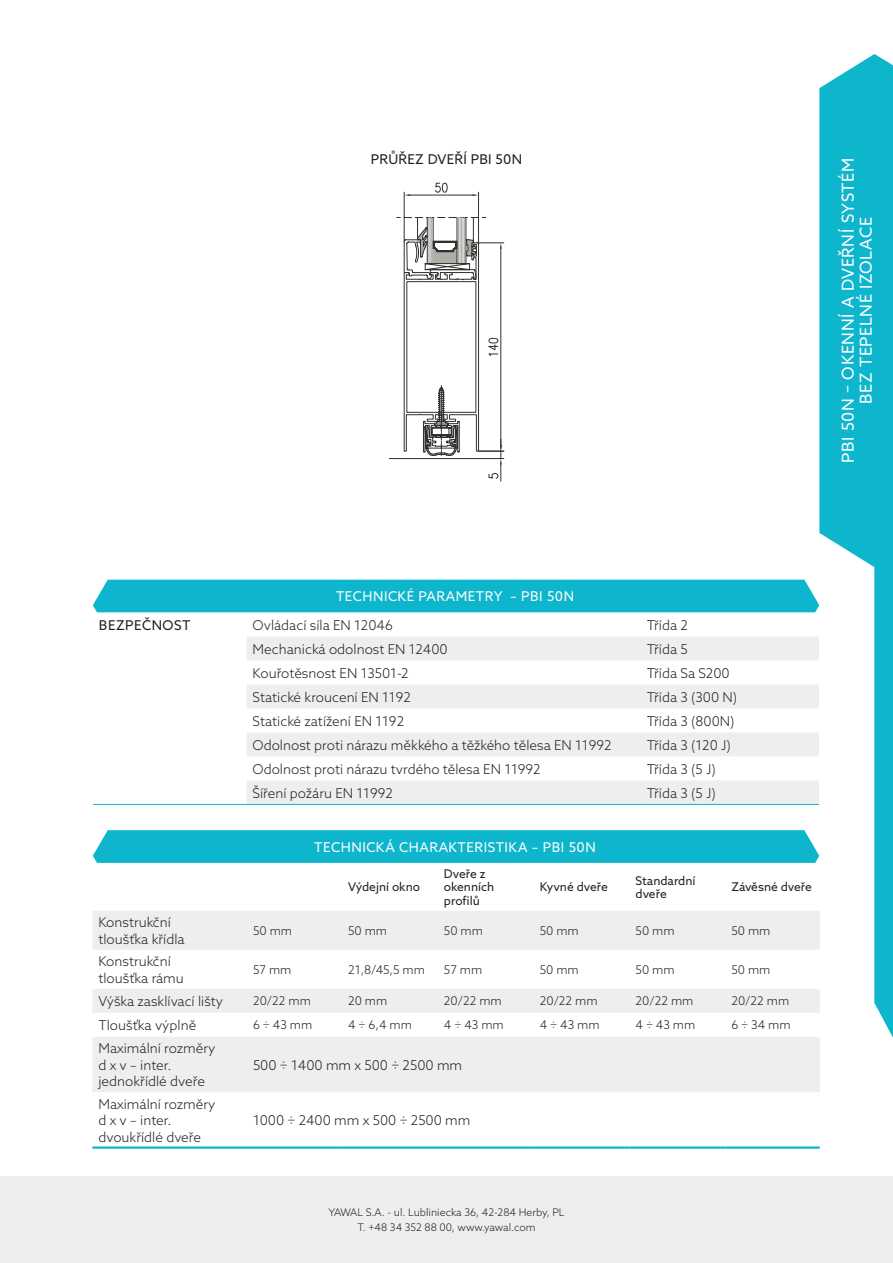
<style>
.page{position:relative;width:893px;height:1263px;background:#fff}
.page>*{position:absolute;margin:0;border:0;box-sizing:border-box;transform-origin:0 0}
.napis_na_belce{font:16.5px/18px "Azo Sans";letter-spacing:.035em;color:#fff;text-align:center}
.dane_techniczne{font:300 13.5px/16.5px "Azo Sans";color:#231f20}
.para__techniczne{font:13.5px "Azo Sans";letter-spacing:.04em;color:#fff}
.przekroje{font:13.5px "Azo Sans";letter-spacing:.02em;color:#231f20}
.energia_komfort_bezpieczenstwo{font:13.5px "Azo Sans";letter-spacing:.04em;color:#231f20}
.dane_techniczne-2{font:300 12px "Azo Sans";color:#231f20}
.dane_techniczne_bold_XS{font:12px/13.5px "Azo Sans";color:#231f20}
.t1{font:300 10.5px/15px "Azo Sans";color:#231f20;text-align:center}
</style>
<div class="page">
<div style="left:0;top:1176px;width:893px;height:87px;background:#eeeeef"></div>
<svg style="left:819px;top:54px;width:74px;height:984px;fill:#0db6cd"></svg>
<svg style="left:247px;top:637px;width:572px;height:167px;fill:#eeeeef"></svg>
<hr style="left:93px;top:804px;width:154px;height:1px;background:#0db6cd">
<hr style="left:247px;top:804px;width:394px;height:1px;background:#0db6cd">
<hr style="left:641px;top:804px;width:178px;height:1px;background:#0db6cd">
<div style="left:93px;top:580px;width:726px;height:32px;background:#0db6cd"></div>
<svg style="left:93px;top:830px;width:726px;height:33px;background:#13b7ce"></svg>
<svg style="left:92px;top:911px;width:728px;height:181px;fill:#eeeeef"></svg>
<hr style="left:92px;top:1146px;width:155px;height:3px;background:#0db6cd">
<hr style="left:247px;top:1146px;width:95px;height:3px;background:#0db6cd">
<hr style="left:342px;top:1146px;width:96px;height:3px;background:#0db6cd">
<hr style="left:438px;top:1146px;width:96px;height:3px;background:#0db6cd">
<hr style="left:534px;top:1146px;width:96px;height:3px;background:#0db6cd">
<hr style="left:630px;top:1146px;width:95px;height:3px;background:#0db6cd">
<hr style="left:725px;top:1146px;width:95px;height:3px;background:#0db6cd">
<svg style="left:389px;top:182px;width:115px;height:299px"></svg>
<p class="przekroje" style="left:371px;top:150px;width:153px">PRŮŘEZ DVEŘÍ PBI 50N</p>
<p class="napis_na_belce" style="left:839px;top:463px;width:306px;rotate:-90deg">PBI 50N – OKENNÍ A DVEŘNÍ SYSTÉM<br>BEZ TEPELNÉ IZOLACE</p>
<p class="para__techniczne" style="left:336px;top:587px;width:240px">TECHNICKÉ PARAMETRY – PBI 50N</p>
<p class="energia_komfort_bezpieczenstwo" style="left:99px;top:616px;width:93px">BEZPEČNOST</p>
<p class="dane_techniczne" style="left:253px;top:616px;width:142px">Ovládací síla EN 12046</p>
<p class="dane_techniczne" style="left:647px;top:616px;width:43px">Třída 2</p>
<p class="dane_techniczne" style="left:253px;top:640px;width:197px">Mechanická odolnost EN 12400</p>
<p class="dane_techniczne" style="left:647px;top:640px;width:42px">Třída 5</p>
<p class="dane_techniczne" style="left:253px;top:664px;width:158px">Kouřotěsnost EN 13501-2</p>
<p class="dane_techniczne" style="left:647px;top:664px;width:84px">Třída Sa S200</p>
<p class="dane_techniczne" style="left:253px;top:688px;width:160px">Statické kroucení EN 1192</p>
<p class="dane_techniczne" style="left:647px;top:688px;width:92px">Třída 3 (300 N)</p>
<p class="dane_techniczne" style="left:253px;top:712px;width:153px">Statické zatížení EN 1192</p>
<p class="dane_techniczne" style="left:647px;top:712px;width:89px">Třída 3 (800N)</p>
<p class="dane_techniczne" style="left:253px;top:736px;width:360px">Odolnost proti nárazu měkkého a těžkého tělesa EN 11992</p>
<p class="dane_techniczne" style="left:647px;top:736px;width:86px">Třída 3 (120 J)</p>
<p class="dane_techniczne" style="left:253px;top:760px;width:290px">Odolnost proti nárazu tvrdého tělesa EN 11992</p>
<p class="dane_techniczne" style="left:647px;top:760px;width:70px">Třída 3 (5 J)</p>
<p class="dane_techniczne" style="left:253px;top:784px;width:142px">Šíření požáru EN 11992</p>
<p class="dane_techniczne" style="left:647px;top:784px;width:70px">Třída 3 (5 J)</p>
<p class="para__techniczne" style="left:314px;top:838px;width:283px">TECHNICKÁ CHARAKTERISTIKA – PBI 50N</p>
<p class="dane_techniczne_bold_XS" style="left:348px;top:880px;width:73px">Výdejní okno</p>
<p class="dane_techniczne_bold_XS" style="left:444px;top:867px;width:52px">Dveře z okenních profilů</p>
<p class="dane_techniczne_bold_XS" style="left:540px;top:880px;width:70px">Kyvné dveře</p>
<p class="dane_techniczne_bold_XS" style="left:636px;top:873px;width:61px">Standardní dveře</p>
<p class="dane_techniczne_bold_XS" style="left:731px;top:880px;width:82px">Závěsné dveře</p>
<p class="dane_techniczne" style="left:98px;top:914px;width:88px">Konstrukční tloušťka křídla</p>
<p class="dane_techniczne-2" style="left:253px;top:923px;width:41px">50 mm</p>
<p class="dane_techniczne-2" style="left:348px;top:923px;width:41px">50 mm</p>
<p class="dane_techniczne-2" style="left:444px;top:923px;width:41px">50 mm</p>
<p class="dane_techniczne-2" style="left:540px;top:923px;width:41px">50 mm</p>
<p class="dane_techniczne-2" style="left:636px;top:923px;width:41px">50 mm</p>
<p class="dane_techniczne-2" style="left:731px;top:923px;width:41px">50 mm</p>
<p class="dane_techniczne" style="left:98px;top:953px;width:87px">Konstrukční tloušťka rámu</p>
<p class="dane_techniczne-2" style="left:253px;top:962px;width:40px">57 mm</p>
<p class="dane_techniczne-2" style="left:348px;top:962px;width:78px">21,8/45,5 mm</p>
<p class="dane_techniczne-2" style="left:444px;top:962px;width:40px">57 mm</p>
<p class="dane_techniczne-2" style="left:540px;top:962px;width:41px">50 mm</p>
<p class="dane_techniczne-2" style="left:636px;top:962px;width:41px">50 mm</p>
<p class="dane_techniczne-2" style="left:731px;top:962px;width:41px">50 mm</p>
<p class="dane_techniczne" style="left:98px;top:993px;width:126px">Výška zasklívací lišty</p>
<p class="dane_techniczne-2" style="left:253px;top:993px;width:59px">20/22 mm</p>
<p class="dane_techniczne-2" style="left:348px;top:993px;width:41px">20 mm</p>
<p class="dane_techniczne-2" style="left:444px;top:993px;width:59px">20/22 mm</p>
<p class="dane_techniczne-2" style="left:540px;top:993px;width:59px">20/22 mm</p>
<p class="dane_techniczne-2" style="left:636px;top:993px;width:59px">20/22 mm</p>
<p class="dane_techniczne-2" style="left:731px;top:993px;width:59px">20/22 mm</p>
<p class="dane_techniczne" style="left:98px;top:1017px;width:99px">Tloušťka výplně</p>
<p class="dane_techniczne-2" style="left:253px;top:1017px;width:61px">6 ÷ 43 mm</p>
<p class="dane_techniczne-2" style="left:348px;top:1017px;width:65px">4 ÷ 6,4 mm</p>
<p class="dane_techniczne-2" style="left:444px;top:1017px;width:61px">4 ÷ 43 mm</p>
<p class="dane_techniczne-2" style="left:540px;top:1017px;width:61px">4 ÷ 43 mm</p>
<p class="dane_techniczne-2" style="left:636px;top:1017px;width:61px">4 ÷ 43 mm</p>
<p class="dane_techniczne-2" style="left:731px;top:1017px;width:61px">6 ÷ 34 mm</p>
<p class="dane_techniczne" style="left:98px;top:1040px;width:119px">Maximální rozměry d x v – inter. jednokřídlé dveře</p>
<p class="dane_techniczne" style="left:253px;top:1056px;width:211px">500 ÷ 1400 mm x 500 ÷ 2500 mm</p>
<p class="dane_techniczne" style="left:98px;top:1095px;width:119px">Maximální rozměry d x v – inter. dvoukřídlé dveře</p>
<p class="dane_techniczne" style="left:253px;top:1112px;width:219px">1000 ÷ 2400 mm x 500 ÷ 2500 mm</p>
<p class="t1" style="left:328px;top:1205px;width:238px">YAWAL S.A. - ul. Lubliniecka 36, 42-284 Herby, PL<br>T. +48 34 352 88 00, www.yawal.com</p>
</div>
